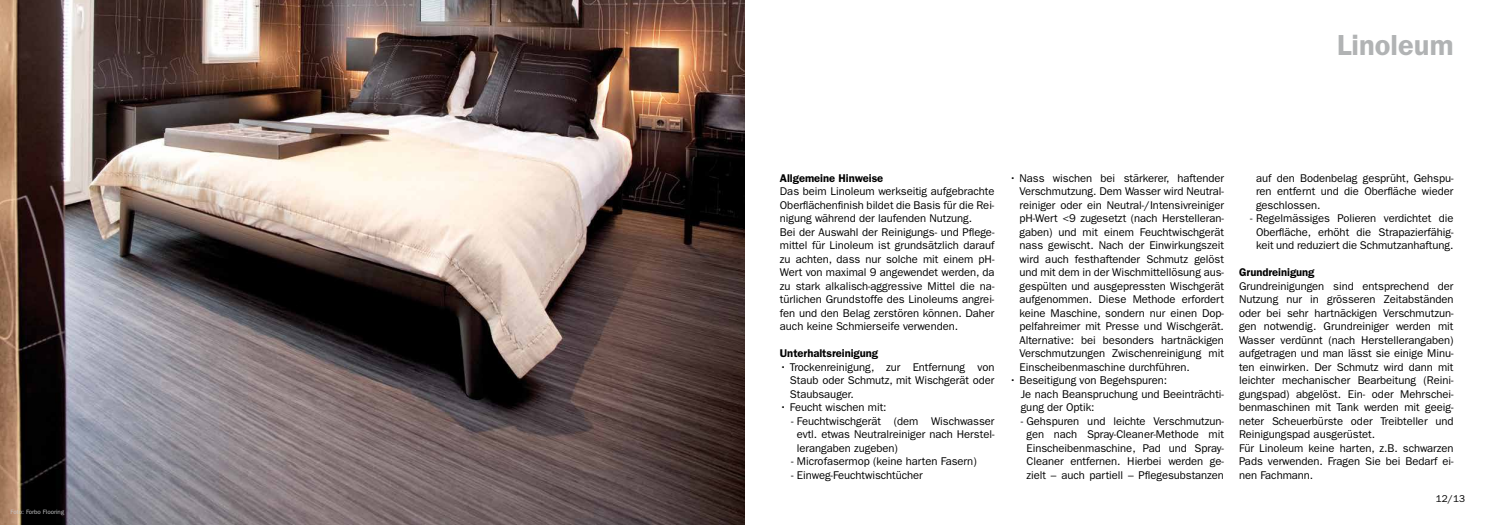
<style>
.page{position:relative;width:1489px;height:525px;background:#fff}
.page>*{position:absolute;margin:0;border:0;box-sizing:border-box;transform-origin:0 0}
.t1{font:600 29.12px "ITC Franklin Gothic Std";color:#b1b3b4}
.t2{font:11.25px/13.5px "ITC Franklin Gothic Std";letter-spacing:-.005em;color:#000;text-align:justify}
.t3{font:600 11.25px "ITC Franklin Gothic Std";letter-spacing:-.005em;color:#000}
.t4{font:10px "ITC Franklin Gothic Std";color:#000}
.t5{font:6.25px "ITC Franklin Gothic Std";color:#c6c7c8}
</style>
<div class="page">
<img style="left:0;top:0;width:744px;height:524px">
<p class="t5" style="left:11px;top:508px;width:55px">Foto: Forbo Flooring</p>
<h1 class="t1" style="left:1336px;top:28px;width:118px">Linoleum</h1>
<p class="t3" style="left:780px;top:171px;width:105px">Allgemeine Hinweise</p>
<p class="t2" style="left:780px;top:184px;width:216px;text-align:left">Das beim Linoleum werkseitig aufgebrachte Oberflächenfinish bildet die Basis für die Rei&shy;nigung während der laufenden Nutzung.<br>Bei der Auswahl der Reinigungs- und Pflege&shy;mittel für Linoleum ist grundsätzlich darauf zu achten, dass nur solche mit einem pH-Wert von maximal 9 angewendet werden, da zu stark alkalisch-aggressive Mittel die na&shy;türlichen Grundstoffe des Linoleums angrei&shy;fen und den Belag zerstören können. Daher auch keine Schmierseife verwenden.</p>
<p class="t3" style="left:780px;top:346px;width:100px">Unterhaltsreinigung</p>
<p class="t2" style="left:790px;top:360px;width:206px;text-indent:-10px">• Trockenreinigung, zur Entfernung von Staub oder Schmutz, mit Wischgerät oder Staubsauger.</p>
<p class="t2" style="left:780px;top:400px;width:108px">• Feucht wischen mit:</p>
<p class="t2" style="left:797px;top:414px;width:199px;text-indent:-6px">- Feuchtwischgerät (dem Wischwasser evtl. etwas Neutralreiniger nach Herstel&shy;lerangaben zugeben)</p>
<p class="t2" style="left:791px;top:454px;width:187px">- Microfasermop (keine harten Fasern)</p>
<p class="t2" style="left:791px;top:468px;width:133px">- Einweg-Feuchtwischtücher</p>
<p class="t2" style="left:1019px;top:171px;width:206px;text-indent:-10px">• Nass wischen bei stärkerer, haftender Verschmutzung. Dem Wasser wird Neutral&shy;reiniger oder ein Neutral-/Intensivreiniger pH-Wert &lt;9 zugesetzt (nach Herstelleran&shy;gaben) und mit einem Feuchtwischgerät nass gewischt. Nach der Einwirkungszeit wird auch festhaftender Schmutz gelöst und mit dem in der Wischmittellösung aus&shy;gespülten und ausgepressten Wischgerät aufgenommen. Diese Methode erfordert keine Maschine, sondern nur einen Dop&shy;pelfahreimer mit Presse und Wischgerät.<br>Alternative: bei besonders hartnäckigen Verschmutzungen Zwischenreinigung mit Einscheibenmaschine durchführen.</p>
<p class="t2" style="left:1020px;top:373px;width:205px;text-align:left;text-indent:-11px">• Beseitigung von Begehspuren:<br>Je nach Beanspruchung und Beeinträchti&shy;gung der Optik:</p>
<p class="t2" style="left:1020px;top:414px;width:205px;text-align:center">- Gehspuren und leichte Verschmutzun&shy;gen nach Spray-Cleaner-Methode mit Einscheibenmaschine, Pad und Spray-Cleaner entfernen. Hierbei werden ge&shy;zielt – auch partiell – Pflegesubstanzen</p>
<p class="t2" style="left:1255px;top:171px;width:199px">auf den Bodenbelag gesprüht, Gehspu&shy;ren entfernt und die Oberfläche wieder geschlossen.</p>
<p class="t2" style="left:1250px;top:211px;width:205px;text-align:center">- Regelmässiges Polieren verdichtet die<br>Oberfläche, erhöht die Strapazierfähig&shy;keit und reduziert die Schmutzanhaftung.</p>
<p class="t3" style="left:1238px;top:265px;width:77px">Grundreinigung</p>
<p class="t2" style="left:1238px;top:279px;width:216px;text-align:left">Grundreinigungen sind entsprechend der Nutzung nur in grösseren Zeitabständen oder bei sehr hartnäckigen Verschmutzun&shy;gen notwendig. Grundreiniger werden mit Wasser verdünnt (nach Herstellerangaben) aufgetragen und man lässt sie einige Minu&shy;ten einwirken. Der Schmutz wird dann mit leichter mechanischer Bearbeitung (Reini&shy;gungspad) abgelöst. Ein- oder Mehrschei&shy;benmaschinen mit Tank werden mit geeig&shy;neter Scheuerbürste oder Treibteller und Reinigungspad ausgerüstet.<br>Für Linoleum keine harten, z.B. schwarzen Pads verwenden. Fragen Sie bei Bedarf ei&shy;nen Fachmann.</p>
<p class="t4" style="left:1435px;top:492px;width:31px">12/13</p>
</div>
